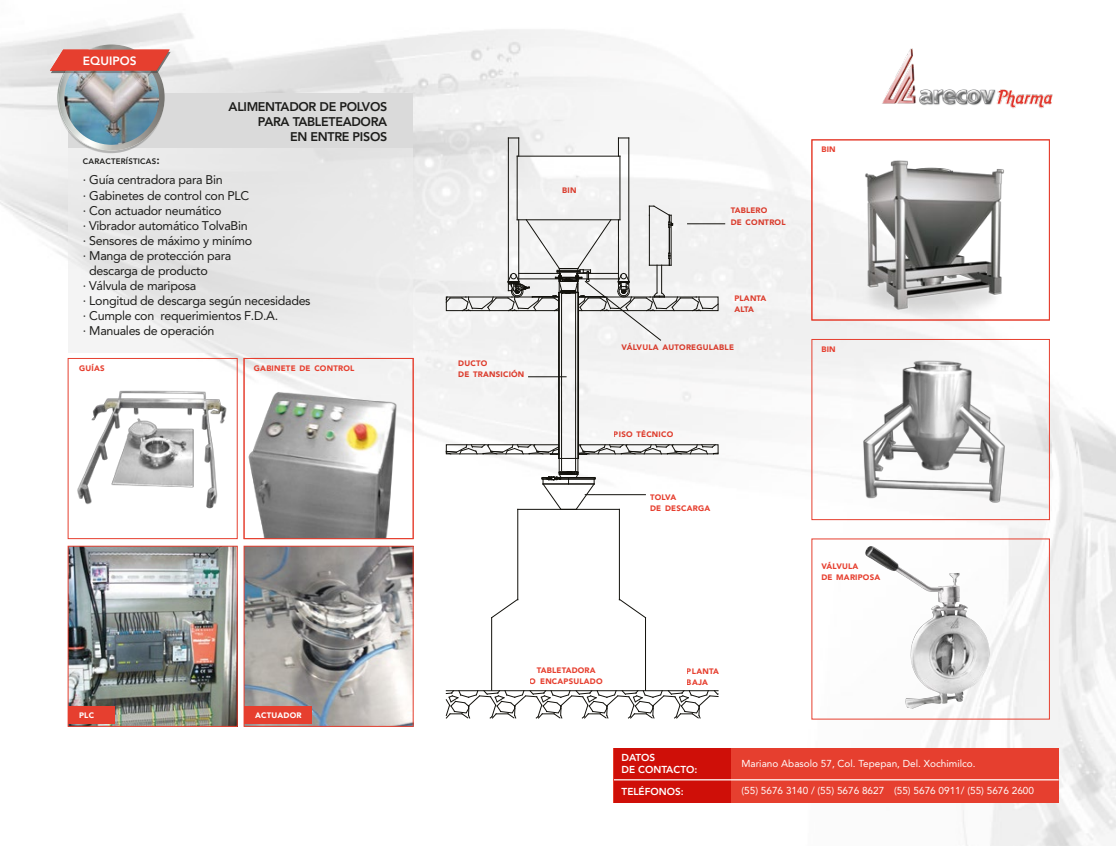
<style>
.page{position:relative;width:1116px;height:846px;background:#fff}
.page>*{position:absolute;margin:0;border:0;box-sizing:border-box;transform-origin:0 0}
.t1{font:12.5px "Avenir LT Std";letter-spacing:-.025em;color:#1e1e1c}
.t2{font:800 12.5px/15px "Avenir LT Std";letter-spacing:-.025em;color:#1d1d1b;text-align:right}
.t3{font:800 12px "Avenir LT Std";color:#fff}
.t4{font:10px "Avenir LT Std";color:#fff}
.t5{font:800 10px/12px "Avenir LT Std";color:#fff}
.t6{font:900 7.88px/11.2px "Avenir LT Std";letter-spacing:.025em;color:#e63f2f}
.t7{font:800 7.88px "Avenir LT Std";letter-spacing:.025em;color:#1d1d1b}
.t8{font:900 7.88px "Avenir LT Std";letter-spacing:.025em;color:#fff}
.s1{font-size:11.25px}
</style>
<div class="page">
<img style="left:0;top:13px;width:1115px;height:832px">
<div style="left:68px;top:93px;width:345px;height:259px;background:#ededed"></div>
<div style="left:68px;top:93px;width:345px;height:55px;background:#dadada"></div>
<img style="left:875px;top:45px;width:183px;height:67px">
<img style="left:57px;top:45px;width:72px;height:106px">
<div style="left:613px;top:748px;width:445px;height:54px;background:#e63f2f"></div>
<div style="left:613px;top:748px;width:117px;height:54px;background:#cf0f08"></div>
<hr style="left:613px;top:778px;width:445px;height:2px;background:#fff">
<img style="left:59px;top:44px;width:106px;height:106px">
<svg style="left:50px;top:50px;width:120px;height:23px;background:#da5548"></svg>
<img style="left:67px;top:380px;width:168px;height:135px">
<img style="left:864px;top:545px;width:128px;height:163px">
<img style="left:836px;top:341px;width:191px;height:176px">
<img style="left:846px;top:160px;width:175px;height:182px">
<div style="left:811px;top:139px;width:238px;height:181px;border:1px solid #e63f2f"></div>
<img style="left:240px;top:358px;width:181px;height:180px">
<div style="left:244px;top:358px;width:169px;height:180px;border:1px solid #e63f2f"></div>
<img style="left:70px;top:547px;width:165px;height:177px">
<img style="left:246px;top:547px;width:165px;height:177px">
<div style="left:68px;top:545px;width:169px;height:181px;border:1px solid #e63f2f"></div>
<div style="left:244px;top:545px;width:169px;height:181px;border:1px solid #e63f2f"></div>
<svg style="left:445px;top:689px;width:273px;height:29px"></svg>
<hr style="left:446px;top:690px;width:271px;height:1px;background:#12110c">
<hr style="left:517px;top:509px;width:1px;height:90px;background:#12110c">
<hr style="left:491px;top:617px;width:1px;height:73px;background:#12110c">
<svg style="left:491px;top:598px;width:27px;height:20px"></svg>
<hr style="left:508px;top:138px;width:1px;height:143px;background:#12110c">
<hr style="left:628px;top:138px;width:1px;height:143px;background:#12110c">
<svg style="left:508px;top:138px;width:11px;height:18px"></svg>
<hr style="left:619px;top:156px;width:1px;height:64px;background:#12110c">
<hr style="left:516px;top:156px;width:1px;height:64px;background:#12110c">
<hr style="left:517px;top:156px;width:102px;height:1px;background:#12110c">
<svg style="left:618px;top:138px;width:10px;height:18px"></svg>
<hr style="left:578px;top:292px;width:1px;height:166px;background:#12110c">
<hr style="left:575px;top:293px;width:1px;height:177px;background:#12110c">
<hr style="left:558px;top:281px;width:1px;height:189px;background:#12110c">
<hr style="left:561px;top:293px;width:1px;height:177px;background:#12110c">
<hr style="left:577px;top:281px;width:1px;height:189px;background:#12110c">
<hr style="left:619px;top:509px;width:1px;height:90px;background:#12110c">
<hr style="left:517px;top:509px;width:102px;height:1px;background:#12110c">
<svg style="left:445px;top:444px;width:273px;height:15px"></svg>
<svg style="left:541px;top:471px;width:54px;height:39px"></svg>
<hr style="left:645px;top:617px;width:1px;height:73px;background:#12110c">
<svg style="left:618px;top:598px;width:28px;height:20px"></svg>
<hr style="left:584px;top:494px;width:61px;height:1px;background:#12110c">
<hr style="left:528px;top:376px;width:38px;height:1px;background:#12110c">
<svg style="left:445px;top:205px;width:273px;height:136px"></svg>
<hr style="left:686px;top:223px;width:39px;height:1px;background:#12110c">
<div style="left:68px;top:705px;width:47px;height:18px;background:#e63f2f"></div>
<div style="left:244px;top:705px;width:67px;height:18px;background:#e63f2f"></div>
<p class="t3" style="left:83px;top:53px;width:55px">EQUIPOS</p>
<p class="t2" style="left:228px;top:99px;width:160px">ALIMENTADOR DE POLVOS<br>PARA TABLETEADORA<br>EN ENTRE PISOS</p>
<p class="t7" style="left:83px;top:157px;width:78px">CARACTERÍSTICAS<span class="s1">:</span></p>
<p class="t1" style="left:83px;top:173px;width:141px">· Guía centradora para Bin</p>
<p class="t1" style="left:83px;top:188px;width:168px">· Gabinetes de control con PLC</p>
<p class="t1" style="left:83px;top:203px;width:140px">· Con actuador neumático</p>
<p class="t1" style="left:83px;top:218px;width:166px">· Vibrador automático TolvaBin</p>
<p class="t1" style="left:83px;top:233px;width:171px">· Sensores de máximo y minímo</p>
<p class="t1" style="left:83px;top:248px;width:150px">· Manga de protección para</p>
<p class="t1" style="left:89px;top:263px;width:120px">descarga de producto</p>
<p class="t1" style="left:83px;top:278px;width:115px">· Válvula de mariposa</p>
<p class="t1" style="left:83px;top:293px;width:229px">· Longitud de descarga según necesidades</p>
<p class="t1" style="left:83px;top:308px;width:197px">· Cumple con requerimientos F.D.A.</p>
<p class="t1" style="left:83px;top:323px;width:133px">· Manuales de operación</p>
<p class="t6" style="left:79px;top:363px;width:27px">GUÍAS</p>
<p class="t6" style="left:254px;top:363px;width:102px">GABINETE DE CONTROL</p>
<p class="t8" style="left:79px;top:710px;width:16px">PLC</p>
<p class="t8" style="left:255px;top:710px;width:48px">ACTUADOR</p>
<p class="t6" style="left:458px;top:357px;width:68px">DUCTO<br>DE TRANSICIÓN</p>
<p class="t6" style="left:562px;top:184px;width:16px">BIN</p>
<p class="t6" style="left:730px;top:205px;width:56px">TABLERO<br>DE CONTROL</p>
<p class="t6" style="left:734px;top:292px;width:34px">PLANTA<br>ALTA</p>
<p class="t6" style="left:621px;top:341px;width:114px">VÁLVULA AUTOREGULABLE</p>
<p class="t6" style="left:613px;top:428px;width:61px">PISO TÉCNICO</p>
<p class="t6" style="left:650px;top:491px;width:62px">TOLVA<br>DE DESCARGA</p>
<p class="t6" style="left:821px;top:144px;width:16px">BIN</p>
<p class="t6" style="left:821px;top:343px;width:16px">BIN</p>
<p class="t6" style="left:821px;top:560px;width:60px">VÁLVULA<br>DE MARIPOSA</p>
<p class="t6" style="left:529px;top:664px;width:74px;text-align:center">TABLETADORA<br>O ENCAPSULADO</p>
<p class="t6" style="left:686px;top:665px;width:34px">PLANTA<br>BAJA</p>
<p class="t5" style="left:621px;top:751px;width:77px">DATOS<br>DE CONTACTO:</p>
<p class="t5" style="left:621px;top:785px;width:64px">TELÉFONOS:</p>
<p class="t4" style="left:741px;top:784px;width:294px">(55) 5676 3140 / (55) 5676 8627 (55) 5676 0911/ (55) 5676 2600</p>
<p class="t4" style="left:741px;top:757px;width:236px">Mariano Abasolo 57, Col. Tepepan, Del. Xochimilco.</p>
</div>
